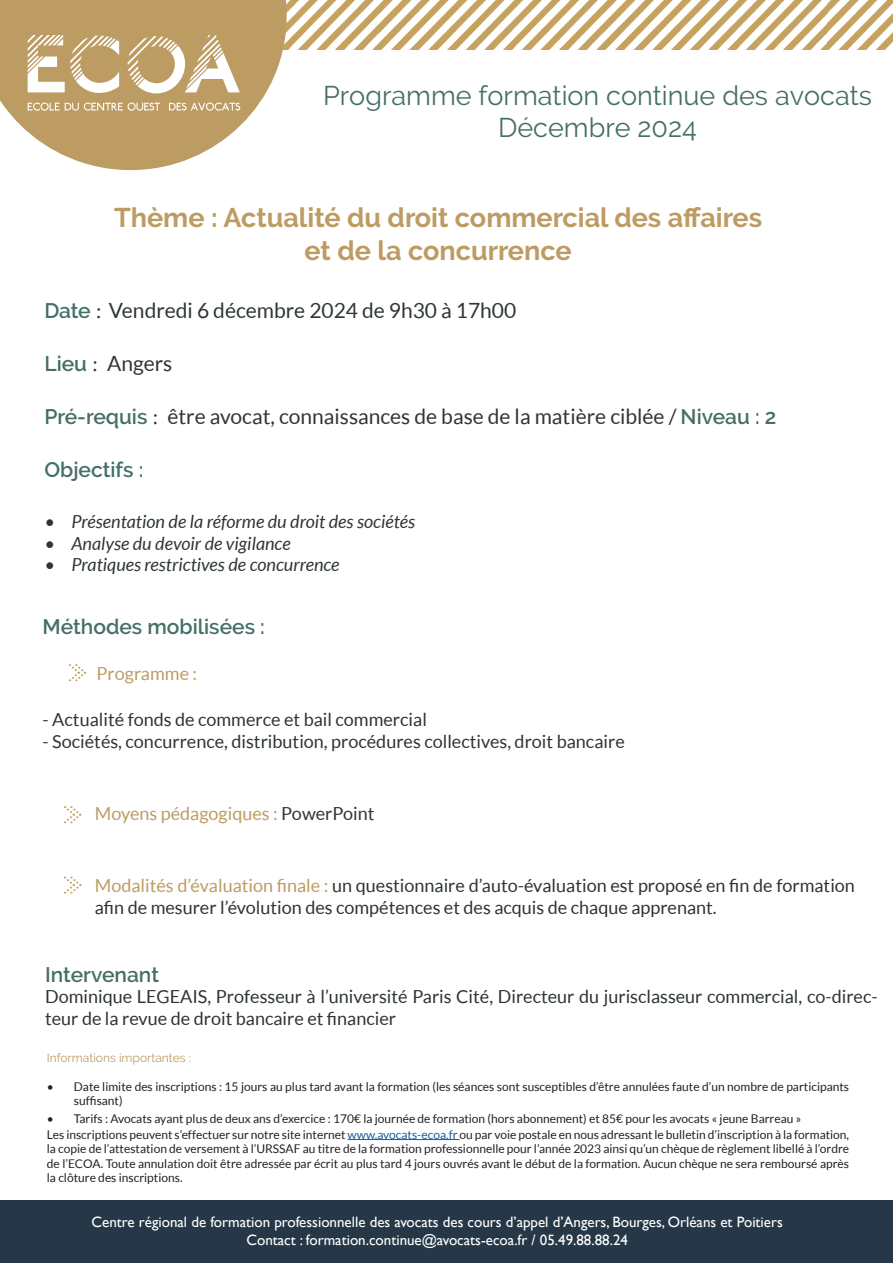
<style>
.page{position:relative;width:893px;height:1263px;background:#fff}
.page>*{position:absolute;margin:0;border:0;box-sizing:border-box;transform-origin:0 0}
.t1{font:700 27px "Raleway";color:#bd9c63}
.t2{font:27px/32.4px "Raleway";color:#456f68;text-align:center}
.t3{font:21px "Lato";color:#2e3635}
.t4{font:600 21px "Raleway";color:#456f68}
.t5{font:18px/21.6px "Lato";color:#2d3534}
.t6{font:18px "Lato";color:#2e3535}
.t7{font:italic 18px "Lato";color:#2e3635}
.t8{font:18px "Lato";color:#bd9c63}
.t9{font:15px "Gill Sans";color:#fff}
.t10{font:12px/14.4px "Lato";color:#231f20}
.t11{font:12px "Raleway";color:#bd9c63}
.s1{font-family:"Raleway";font-weight:600;color:#456f68}
.s2{font-family:"Gill Sans"}
.s3{color:#2e3635}
.s4{color:#bd9c63}
.s5{color:#175d9e}
</style>
<div class="page">
<img style="left:287px;top:0;width:606px;height:50px">
<hr style="left:348px;top:1139px;width:111px;height:1px;background:#175d9e">
<svg style="left:0;top:0;width:287px;height:170px;fill:#bd9c63"></svg>
<svg style="left:28px;top:103px;width:132px;height:8px"></svg>
<svg style="left:169px;top:103px;width:71px;height:8px"></svg>
<svg style="left:128px;top:35px;width:112px;height:58px"></svg>
<svg style="left:28px;top:35px;width:91px;height:58px"></svg>
<div style="left:0;top:1200px;width:893px;height:63px;background:#263848"></div>
<svg style="left:69px;top:664px;width:17px;height:17px"></svg>
<svg style="left:64px;top:876px;width:17px;height:18px"></svg>
<svg style="left:64px;top:806px;width:17px;height:17px"></svg>
<p class="t2" style="left:323px;top:79px;width:550px">Programme formation continue des avocats<br>Décembre 2024</p>
<p class="t1" style="left:114px;top:202px;width:649px">Thème : Actualité du droit commercial des affaires</p>
<p class="t1" style="left:304px;top:235px;width:269px">et de la concurrence</p>
<p class="t3" style="left:44px;top:299px;width:473px"><span class="s1">Date</span> <span class="s2">:</span> Vendredi 6 décembre 2024 de 9h30 à 17h00</p>
<p class="t3" style="left:44px;top:352px;width:129px"><span class="s1">Lieu</span> <span class="s2">:</span> Angers</p>
<p class="t3" style="left:44px;top:405px;width:734px"><span class="s1">Pré-requis</span> <span class="s2">:</span> être avocat, connaissances de base de la matière ciblée / <span class="s1">Niveau : 2</span></p>
<p class="t4" style="left:44px;top:458px;width:100px">Objectifs :</p>
<p class="t7" style="left:44px;top:511px;width:372px">• Présentation de la réforme du droit des sociétés</p>
<p class="t7" style="left:44px;top:533px;width:248px">• Analyse du devoir de vigilance</p>
<p class="t7" style="left:44px;top:555px;width:297px">• Pratiques restrictives de concurrence</p>
<p class="t4" style="left:43px;top:614px;width:224px">Méthodes mobilisées :</p>
<p class="t8" style="left:97px;top:664px;width:102px">Programme :</p>
<p class="t6" style="left:43px;top:709px;width:386px">- Actualité fonds de commerce et bail commercial</p>
<p class="t6" style="left:43px;top:731px;width:584px">- Sociétés, concurrence, distribution, procédures collectives, droit bancaire</p>
<p class="t8" style="left:95px;top:803px;width:281px">Moyens pédagogiques : <span class="s3">PowerPoint</span></p>
<p class="t5" style="left:95px;top:875px;width:762px"><span class="s4">Modalités d’évaluation finale :</span> un questionnaire d’auto-évaluation est proposé en fin de formation afin de mesurer l’évolution des compétences et des acquis de chaque apprenant.</p>
<p class="t4" style="left:45px;top:962px;width:115px">Intervenant</p>
<p class="t5" style="left:45px;top:986px;width:834px">Dominique LEGEAIS, Professeur à l’université Paris Cité, Directeur du jurisclasseur commercial, co-direc&shy;teur de la revue de droit bancaire et financier</p>
<p class="t11" style="left:47px;top:1051px;width:146px">Informations importantes :</p>
<p class="t10" style="left:74px;top:1079px;width:777px;text-indent:-27px">• Date limite des inscriptions : 15 jours au plus tard avant la formation (les séances sont susceptibles d’être annulées faute d’un nombre de participants suffisant)</p>
<p class="t10" style="left:47px;top:1112px;width:756px">• Tarifs : Avocats ayant plus de deux ans d’exercice : 170€ la journée de formation (hors abonnement) et 85€ pour les avocats « jeune Barreau »</p>
<p class="t10" style="left:47px;top:1127px;width:804px;text-align:justify">Les inscriptions peuvent s’effectuer sur notre site internet <span class="s5">www.avocats-ecoa.fr</span> ou par voie postale en nous adressant le bulletin d’inscription à la formation, la copie de l’attestation de versement à l’URSSAF au titre de la formation professionnelle pour l’année 2023 ainsi qu’un chèque de règlement libellé à l’ordre de l’ECOA. Toute annulation doit être adressée par écrit au plus tard 4 jours ouvrés avant le début de la formation. Aucun chèque ne sera remboursé après la clôture des inscriptions.</p>
<p class="t9" style="left:92px;top:1213px;width:693px">Centre régional de formation professionnelle des avocats des cours d’appel d’Angers, Bourges, Orléans et Poitiers</p>
<p class="t9" style="left:246px;top:1231px;width:383px">Contact : formation.continue@avocats-ecoa.fr / 05.49.88.88.24</p>
</div>
